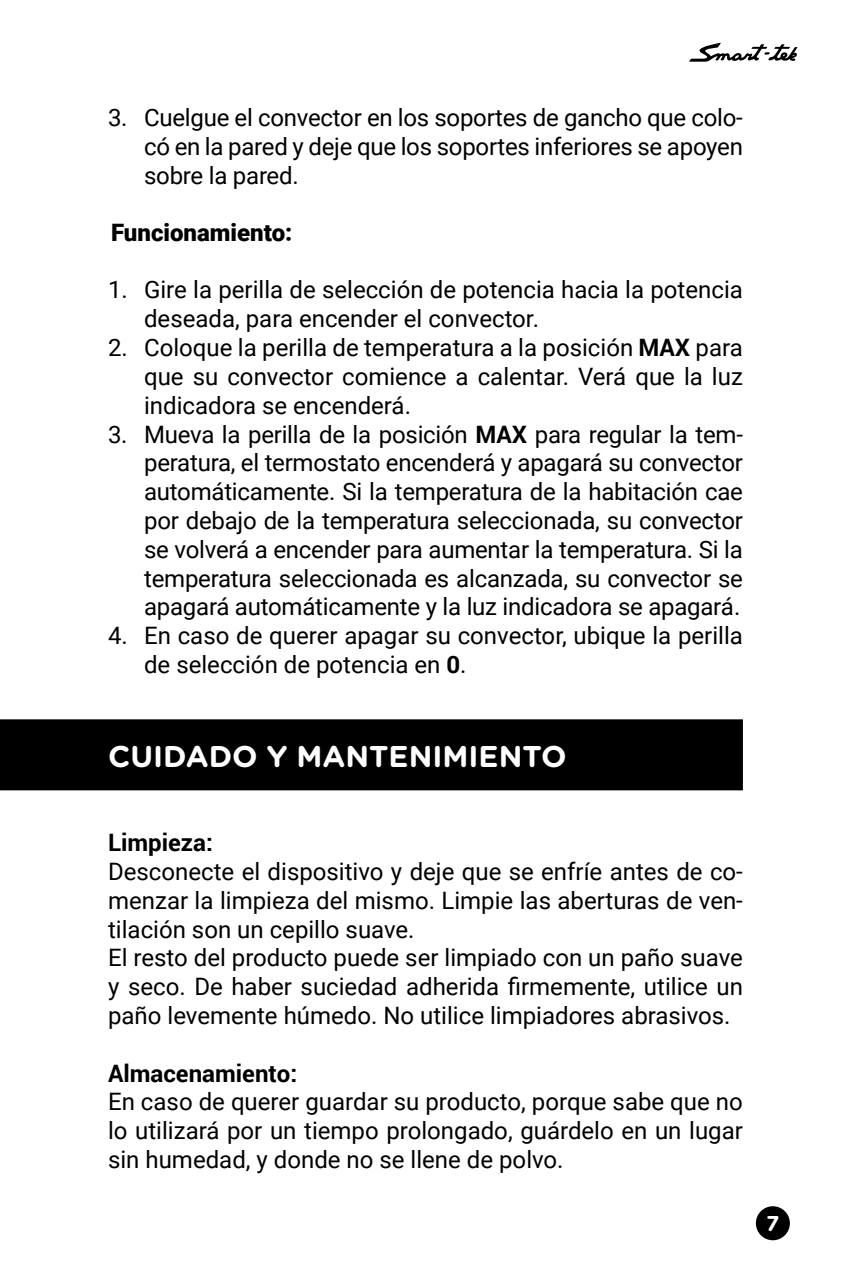
<style>
.page{position:relative;width:851px;height:1276px;background:#fff}
.page>*{position:absolute;margin:0;border:0;box-sizing:border-box;transform-origin:0 0}
.t1{font:700 30px "Gotham Rounded";color:#fff}
.t2{font:24px/28.8px "Roboto";color:#000;text-align:justify}
.t3{font:700 24px "Roboto";color:#000}
.t4{font:900 24px "Roboto";color:#000}
.t5{font:700 21.3px "Gotham Rounded";color:#fff}
.s1{font-weight:700}
</style>
<div class="page">
<svg style="left:689px;top:43px;width:108px;height:19px"></svg>
<div style="left:755px;top:1206px;width:34px;height:34px;background:#000;border-radius:50%"></div>
<div style="left:0;top:719px;width:742px;height:71px;background:#000"></div>
<p class="t2" style="left:144px;top:102px;width:600px;text-indent:-36px">3. Cuelgue el convector en los soportes de gancho que colo&shy;có en la pared y deje que los soportes inferiores se apoyen sobre la pared.</p>
<p class="t4" style="left:111px;top:215px;width:183px">Funcionamiento:</p>
<p class="t2" style="left:144px;top:275px;width:600px;text-indent:-36px">1. Gire la perilla de selección de potencia hacia la potencia deseada, para encender el convector.</p>
<p class="t2" style="left:144px;top:332px;width:600px;text-indent:-36px">2. Coloque la perilla de temperatura a la posición <span class="s1">MAX</span> para que su convector comience a calentar. Verá que la luz indicadora se encenderá.</p>
<p class="t2" style="left:144px;top:419px;width:600px;text-indent:-36px">3. Mueva la perilla de la posición <span class="s1">MAX</span> para regular la tem&shy;peratura, el termostato encenderá y apagará su convector automáticamente. Si la temperatura de la habitación cae por debajo de la temperatura seleccionada, su convector se volverá a encender para aumentar la temperatura. Si la temperatura seleccionada es alcanzada, su convector se apagará automáticamente y la luz indicadora se apagará.</p>
<p class="t2" style="left:144px;top:620px;width:600px;text-indent:-36px">4. En caso de querer apagar su convector, ubique la perilla de selección de potencia en <span class="s1">0</span>.</p>
<p class="t1" style="left:108px;top:734px;width:460px">CUIDADO Y MANTENIMIENTO</p>
<p class="t3" style="left:108px;top:825px;width:106px">Limpieza:</p>
<p class="t2" style="left:108px;top:856px;width:636px;text-align:left">Desconecte el dispositivo y deje que se enfríe antes de co&shy;menzar la limpieza del mismo. Limpie las aberturas de ven&shy;tilación son un cepillo suave.<br>El resto del producto puede ser limpiado con un paño suave y seco. De haber suciedad adherida firmemente, utilice un paño levemente húmedo. No utilice limpiadores abrasivos.</p>
<p class="t3" style="left:108px;top:1056px;width:191px">Almacenamiento:</p>
<p class="t2" style="left:108px;top:1086px;width:636px">En caso de querer guardar su producto, porque sabe que no lo utilizará por un tiempo prolongado, guárdelo en un lugar sin humedad, y donde no se llene de polvo.</p>
<p class="t5" style="left:766px;top:1207px;width:15px">7</p>
</div>
